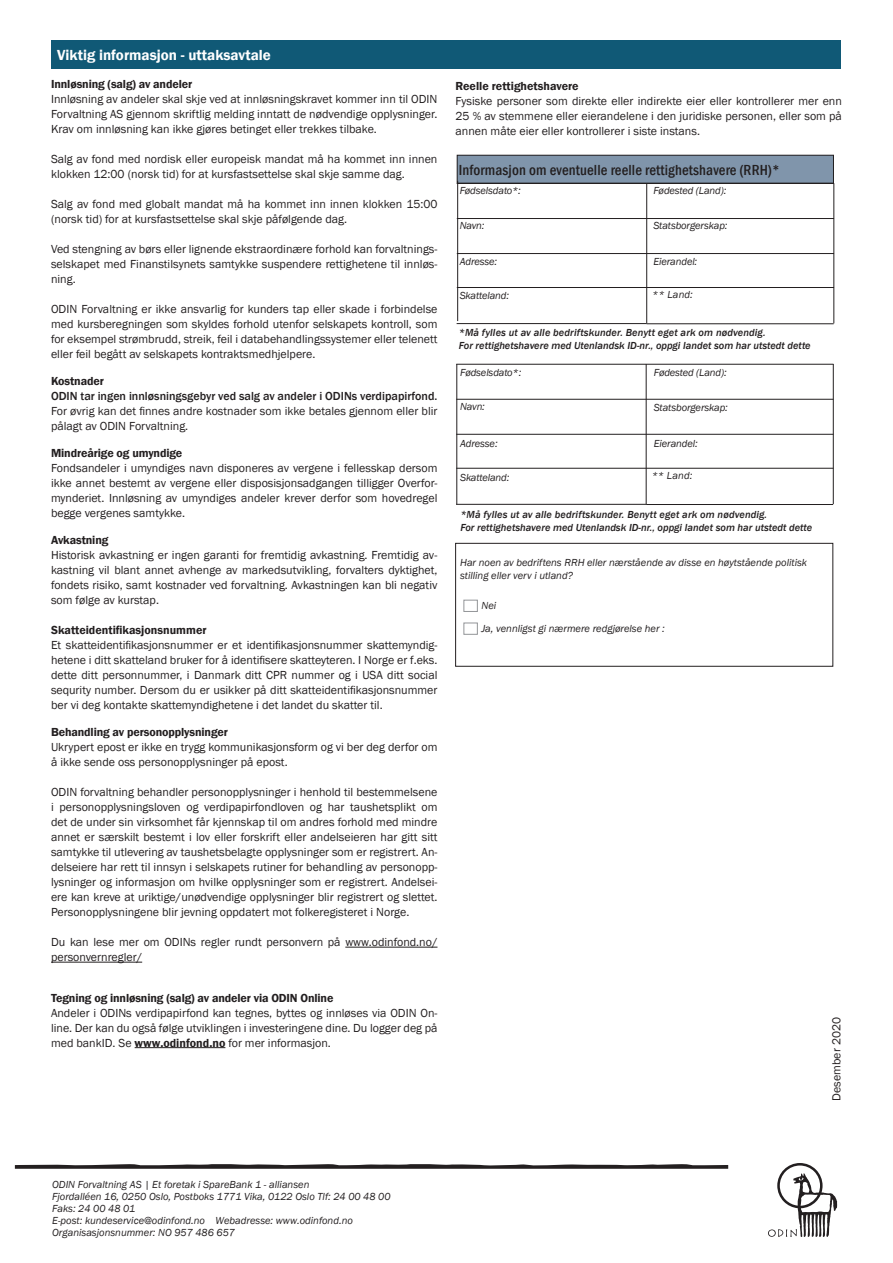
<style>
.page{position:relative;width:893px;height:1263px;background:#fff}
.page>*{position:absolute;margin:0;border:0;box-sizing:border-box;transform-origin:0 0}
.t1{font:500 condensed 15px "Franklin Gothic";letter-spacing:.01em;color:#231f20}
.t2{font:600 15px "Franklin Gothic";color:#fff}
.t3{font:12px/15px "Franklin Gothic";color:#231f20;text-align:justify}
.t4{font:600 12px "Franklin Gothic";letter-spacing:-.01em;color:#231f20}
.billedtekster_F{font:italic 10.5px/12px "Franklin Gothic";color:#231f20}
.t5{font:italic 500 10.5px "Franklin Gothic";color:#231f20}
.s1{font-weight:500}
.s2{font-weight:600}
.s3{font-style:inherit}
</style>
<div class="page">
<div style="left:51px;top:40px;width:789px;height:29px;background:#105976"></div>
<hr style="left:345px;top:947px;width:92px;height:1px;background:#231f20">
<hr style="left:51px;top:962px;width:91px;height:1px;background:#231f20">
<hr style="left:135px;top:1047px;width:90px;height:1px;background:#231f20">
<svg style="left:768px;top:1163px;width:69px;height:74px"></svg>
<svg style="left:15px;top:1164px;width:713px;height:5px;background:#4e4b4b"></svg>
<div style="left:457px;top:155px;width:376px;height:28px;background:#8095ab"></div>
<div style="left:457px;top:155px;width:377px;height:28px;border:1px solid #231f20"></div>
<hr style="left:457px;top:183px;width:377px;height:1px;background:#231f20">
<hr style="left:457px;top:218px;width:377px;height:1px;background:#231f20">
<hr style="left:457px;top:253px;width:377px;height:1px;background:#231f20">
<hr style="left:457px;top:287px;width:377px;height:1px;background:#231f20">
<hr style="left:457px;top:323px;width:190px;height:1px;background:#231f20">
<hr style="left:646px;top:183px;width:1px;height:140px;background:#231f20">
<hr style="left:647px;top:323px;width:187px;height:1px;background:#231f20">
<hr style="left:834px;top:183px;width:1px;height:140px;background:#231f20">
<hr style="left:456px;top:364px;width:377px;height:1px;background:#231f20">
<hr style="left:456px;top:399px;width:377px;height:1px;background:#231f20">
<hr style="left:456px;top:434px;width:377px;height:1px;background:#231f20">
<hr style="left:456px;top:468px;width:377px;height:1px;background:#231f20">
<hr style="left:456px;top:504px;width:190px;height:1px;background:#231f20">
<hr style="left:646px;top:364px;width:1px;height:140px;background:#231f20">
<hr style="left:646px;top:504px;width:187px;height:1px;background:#231f20">
<hr style="left:833px;top:364px;width:1px;height:140px;background:#231f20">
<div style="left:455px;top:543px;width:378px;height:123px;border:1px solid #231f20"></div>
<div style="left:463px;top:600px;width:15px;height:12px;border:1px solid #939598"></div>
<div style="left:463px;top:623px;width:15px;height:12px;border:1px solid #939598"></div>
<hr style="left:457px;top:181px;width:1px;height:140px;background:#231f20">
<hr style="left:457px;top:364px;width:1px;height:140px;background:#231f20">
<p class="t2" style="left:57px;top:45px;width:215px">Viktig informasjon - uttaksavtale</p>
<p class="t4" style="left:51px;top:77px;width:143px">Innløsning (salg) av andeler</p>
<p class="t3" style="left:51px;top:92px;width:388px">Innløsning av andeler skal skje ved at innløsningskravet kommer inn til ODIN Forvaltning AS gjennom skriftlig melding inntatt de nødvendige opplysninger.<br>Krav om innløsning kan ikke gjøres betinget eller trekkes tilbake.</p>
<p class="t3" style="left:51px;top:152px;width:388px">Salg av fond med nordisk eller europeisk mandat må ha kommet inn innen klokken 12:00 (norsk tid) for at kursfastsettelse skal skje samme dag.</p>
<p class="t3" style="left:51px;top:197px;width:388px">Salg av fond med globalt mandat må ha kommet inn innen klokken 15:00 (norsk tid) for at kursfastsettelse skal skje påfølgende dag.</p>
<p class="t3" style="left:51px;top:242px;width:388px">Ved stengning av børs eller lignende ekstraordinære forhold kan forvaltnings&shy;selskapet med Finanstilsynets samtykke suspendere rettighetene til innløs&shy;ning.</p>
<p class="t3" style="left:51px;top:302px;width:388px">ODIN Forvaltning er ikke ansvarlig for kunders tap eller skade i forbindelse med kursberegningen som skyldes forhold utenfor selskapets kontroll, som for eksempel strømbrudd, streik, feil i databehandlingssystemer eller telenett eller feil begått av selskapets kontraktsmedhjelpere.</p>
<p class="t4" style="left:51px;top:374px;width:54px">Kostnader</p>
<p class="t3" style="left:51px;top:389px;width:388px"><span class="s1">ODIN tar ingen innløsningsgebyr ved salg av andeler i ODINs verdipapirfond.<br></span>For øvrig kan det finnes andre kostnader som ikke betales gjennom eller blir pålagt av ODIN Forvaltning.</p>
<p class="t4" style="left:51px;top:446px;width:133px">Mindreårige og umyndige</p>
<p class="t3" style="left:51px;top:461px;width:388px">Fondsandeler i umyndiges navn disponeres av vergene i fellesskap dersom ikke annet bestemt av vergene eller disposisjonsadgangen tilligger Overfor&shy;mynderiet. Innløsning av umyndiges andeler krever derfor som hovedregel begge vergenes samtykke.</p>
<p class="t4" style="left:51px;top:533px;width:59px">Avkastning</p>
<p class="t3" style="left:51px;top:548px;width:388px">Historisk avkastning er ingen garanti for fremtidig avkastning. Fremtidig av&shy;kastning vil blant annet avhenge av markedsutvikling, forvalters dyktighet, fondets risiko, samt kostnader ved forvaltning. Avkastningen kan bli negativ som følge av kurstap.</p>
<p class="t4" style="left:51px;top:623px;width:157px">Skatteidentifikasjonsnummer</p>
<p class="t3" style="left:51px;top:638px;width:388px">Et skatteidentifikasjonsnummer er et identifikasjonsnummer skattemyndig&shy;hetene i ditt skatteland bruker for å identifisere skatteyteren. I Norge er f.eks. dette ditt personnummer, i Danmark ditt CPR nummer og i USA ditt social sequrity number. Dersom du er usikker på ditt skatteidentifikasjonsnummer ber vi deg kontakte skattemyndighetene i det landet du skatter til.</p>
<p class="t4" style="left:51px;top:725px;width:178px">Behandling av personopplysninger</p>
<p class="t3" style="left:51px;top:740px;width:388px">Ukrypert epost er ikke en trygg kommunikasjonsform og vi ber deg derfor om å ikke sende oss personopplysninger på epost.</p>
<p class="t3" style="left:51px;top:785px;width:388px">ODIN forvaltning behandler personopplysninger i henhold til bestemmelsene i personopplysningsloven og verdipapirfondloven og har taushetsplikt om det de under sin virksomhet får kjennskap til om andres forhold med mindre annet er særskilt bestemt i lov eller forskrift eller andelseieren har gitt sitt samtykke til utlevering av taushetsbelagte opplysninger som er registrert. An&shy;delseiere har rett til innsyn i selskapets rutiner for behandling av personopp&shy;lysninger og informasjon om hvilke opplysninger som er registrert. Andelsei&shy;ere kan kreve at uriktige/unødvendige opplysninger blir registrert og slettet.<br>Personopplysningene blir jevning oppdatert mot folkeregisteret i Norge.</p>
<p class="t3" style="left:51px;top:935px;width:388px">Du kan lese mer om ODINs regler rundt personvern på www.odinfond.no/ personvernregler/</p>
<p class="t4" style="left:51px;top:990px;width:284px">Tegning og innløsning (salg) av andeler via ODIN Online</p>
<p class="t3" style="left:51px;top:1005px;width:388px">Andeler i ODINs verdipapirfond kan tegnes, byttes og innløses via ODIN On&shy;line. Der kan du også følge utviklingen i investeringene dine. Du logger deg på med bankID. Se <span class="s2">www.odinfond.no</span> for mer informasjon.</p>
<p class="t4" style="left:455px;top:78px;width:125px">Reelle rettighetshavere</p>
<p class="t3" style="left:455px;top:93px;width:388px">Fysiske personer som direkte eller indirekte eier eller kontrollerer mer enn 25 % av stemmene eller eierandelene i den juridiske personen, eller som på annen måte eier eller kontrollerer i siste instans.</p>
<p class="t1" style="left:459px;top:160px;width:322px">Informasjon om eventuelle reelle rettighetshavere (RRH)*</p>
<p class="billedtekster_F" style="left:460px;top:185px;width:63px">Fødselsdato*:</p>
<p class="billedtekster_F" style="left:460px;top:219px;width:26px">Navn:</p>
<p class="billedtekster_F" style="left:460px;top:255px;width:39px">Adresse:</p>
<p class="billedtekster_F" style="left:460px;top:290px;width:51px">Skatteland:</p>
<p class="billedtekster_F" style="left:653px;top:185px;width:74px">Fødested (Land):</p>
<p class="billedtekster_F" style="left:653px;top:219px;width:76px">Statsborgerskap:</p>
<p class="billedtekster_F" style="left:653px;top:255px;width:45px">Eierandel:</p>
<p class="billedtekster_F" style="left:652px;top:289px;width:42px">** Land:</p>
<p class="t5" style="left:459px;top:326px;width:308px">*Må fylles ut av alle bedriftskunder. Benytt eget ark om nødvendig.</p>
<p class="t5" style="left:459px;top:339px;width:353px">For rettighetshavere med Utenlandsk ID-nr., oppgi landet som har utstedt dette</p>
<p class="billedtekster_F" style="left:460px;top:367px;width:63px">Fødselsdato*:</p>
<p class="billedtekster_F" style="left:460px;top:401px;width:26px">Navn:</p>
<p class="billedtekster_F" style="left:460px;top:437px;width:39px">Adresse:</p>
<p class="billedtekster_F" style="left:460px;top:472px;width:51px">Skatteland:</p>
<p class="billedtekster_F" style="left:654px;top:367px;width:74px">Fødested (Land):</p>
<p class="billedtekster_F" style="left:654px;top:401px;width:76px">Statsborgerskap:</p>
<p class="billedtekster_F" style="left:654px;top:437px;width:45px">Eierandel:</p>
<p class="billedtekster_F" style="left:652px;top:470px;width:42px">** Land:</p>
<p class="t5" style="left:460px;top:508px;width:308px">*Må fylles ut av alle bedriftskunder. Benytt eget ark om nødvendig.</p>
<p class="t5" style="left:460px;top:521px;width:353px">For rettighetshavere med Utenlandsk ID-nr., oppgi landet som har utstedt dette</p>
<p class="billedtekster_F" style="left:460px;top:557px;width:348px">Har noen av bedriftens RRH eller nærstående av disse en høytstående politisk</p>
<p class="billedtekster_F" style="left:460px;top:569px;width:114px">stilling eller verv i utland?</p>
<p class="billedtekster_F" style="left:481px;top:600px;width:16px">Nei</p>
<p class="billedtekster_F" style="left:481px;top:622px;width:185px">Ja, vennligst gi nærmere redgjørelse her <span class="s3">:</span></p>
<p class="t3" style="left:829px;top:1100px;width:85px;rotate:-90deg">Desember 2020</p>
<p class="billedtekster_F" style="left:52px;top:1178px;width:340px">ODIN Forvaltning AS | Et foretak i SpareBank 1 - alliansen<br>Fjordalléen 16, 0250 Oslo, Postboks 1771 Vika, 0122 Oslo Tlf: 24 00 48 00<br>Faks: 24 00 48 01<br>E-post: kundeservice@odinfond.no Webadresse: www.odinfond.no Organisasjonsnummer: NO 957 486 657</p>
</div>
